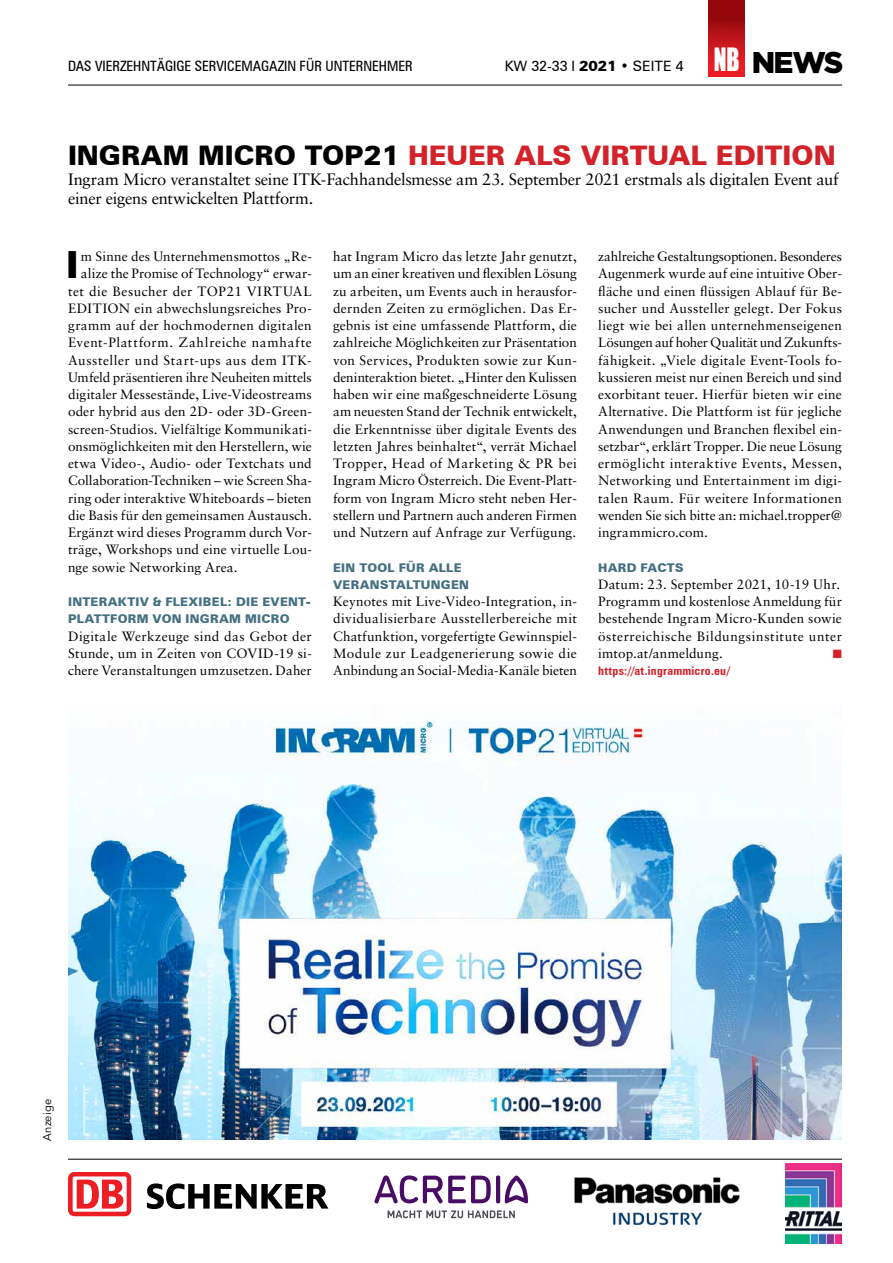
<style>
.page{position:relative;width:893px;height:1263px;background:#fff}
.page>*{position:absolute;margin:0;border:0;box-sizing:border-box;transform-origin:0 0}
.t1{font:900 37.5px "Zurich BT";color:#000}
.t2{font:900 27px "Zurich BT";color:#d2232a}
.t3{font:16.5px/19.5px "Sabon LT Std";letter-spacing:-.015em;color:#000}
.t4{font:condensed 14.25px "Zurich BT";color:#000}
.t5{font:14.25px "Zurich BT";color:#000}
.t6{font:13.5px/17.2px "Sabon LT Std";letter-spacing:.01em;color:#000;text-align:justify}
.t7{font:13.5px "Sabon LT Std";letter-spacing:.045em;color:#000}
.t8{font:13.5px "Sabon LT Std";letter-spacing:-.01em;color:#000}
.t9{font:13.5px "Sabon LT Std";letter-spacing:.035em;color:#000}
.t10{font:900 12px/17.2px "Zurich BT";letter-spacing:.025em;color:#467082}
.t11{font:700 condensed 12px "Zurich BT";letter-spacing:.02em;color:#d2232a}
.t12{font:12px "Zapf Dingbats Std";color:#d2232a}
.t13{font:11.25px "Avenir LT Std";letter-spacing:.015em;color:#000}
.s1{font-weight:900}
.s2{font-family:"Impact";font-size:29.55px;color:#fff}
.s3{font-family:"Gotham";font-weight:900;font-size:30px}
.s4{color:#000}
</style>
<div class="page">
<div style="left:708px;top:0;width:36px;height:76px;background:linear-gradient(to bottom,#830407,#f62029)"></div>
<hr style="left:68px;top:85px;width:774px;height:1px;background:#000">
<img style="left:786px;top:1164px;width:56px;height:79px">
<div style="left:68px;top:1172px;width:63px;height:44px;background:#ed1d24;border-radius:6px"></div>
<div style="left:73px;top:1176px;width:54px;height:36px;background:#fff;border-radius:2px"></div>
<svg style="left:77px;top:1179px;width:46px;height:29px"></svg>
<svg style="left:147px;top:1183px;width:181px;height:26px"></svg>
<svg style="left:388px;top:1210px;width:127px;height:8px"></svg>
<svg style="left:374px;top:1175px;width:117px;height:28px"></svg>
<hr style="left:496px;top:1175px;width:4px;height:28px;background:#4a0d66;border-radius:2px">
<svg style="left:504px;top:1175px;width:24px;height:28px"></svg>
<hr style="left:68px;top:1159px;width:774px;height:1px;background:#000">
<img style="left:574px;top:1177px;width:166px;height:49px">
<img style="left:68px;top:716px;width:774px;height:424px">
<p class="t4" style="left:68px;top:57px;width:346px">DAS VIERZEHNTÄGIGE SERVICEMAGAZIN FÜR UNTERNEHMER</p>
<p class="t5" style="left:505px;top:57px;width:340px">KW 32-33 l <span class="s1">2021</span> • SEITE 4 <span class="s2">NB</span> <span class="s3">NEWS</span></p>
<h2 class="t2" style="left:68px;top:139px;width:769px"><span class="s4">INGRAM MICRO TOP21</span> HEUER ALS VIRTUAL EDITION</h2>
<p class="t3" style="left:68px;top:169px;width:772px">Ingram Micro veranstaltet seine ITK-Fachhandelsmesse am 23. September 2021 erstmals als digitalen Event auf einer eigens entwickelten Plattform.</p>
<h1 class="t1" style="left:66px;top:242px;width:14px">I</h1>
<p class="t6" style="left:81px;top:248px;width:232px">m Sinne des Unternehmensmottos „Re-</p>
<p class="t6" style="left:81px;top:265px;width:232px">alize the Promise of Technology“ erwar-</p>
<p class="t9" style="left:68px;top:283px;width:245px">tet die Besucher der TOP21 VIRTUAL</p>
<p class="t6" style="left:68px;top:299px;width:245px">EDITION ein abwechslungsreiches Pro-</p>
<p class="t6" style="left:68px;top:317px;width:245px">gramm auf der hochmodernen digitalen</p>
<p class="t7" style="left:68px;top:335px;width:245px">Event-Plattform. Zahlreiche namhafte</p>
<p class="t7" style="left:68px;top:352px;width:245px">Aussteller und Start-ups aus dem ITK-</p>
<p class="t8" style="left:68px;top:369px;width:245px">Umfeld präsentieren ihre Neuheiten mittels</p>
<p class="t6" style="left:68px;top:386px;width:245px">digitaler Messestände, Live-Videostreams</p>
<p class="t6" style="left:68px;top:403px;width:245px">oder hybrid aus den 2D- oder 3D-Green-</p>
<p class="t6" style="left:68px;top:420px;width:245px">screen-Studios. Vielfältige Kommunikati-</p>
<p class="t6" style="left:68px;top:437px;width:245px">onsmöglichkeiten mit den Herstellern, wie</p>
<p class="t6" style="left:68px;top:455px;width:245px">etwa Video-, Audio- oder Textchats und</p>
<p class="t6" style="left:68px;top:472px;width:245px">Collaboration-Techniken – wie Screen Sha-</p>
<p class="t6" style="left:68px;top:489px;width:245px">ring oder interaktive Whiteboards – bieten</p>
<p class="t6" style="left:68px;top:506px;width:245px">die Basis für den gemeinsamen Austausch.</p>
<p class="t6" style="left:68px;top:524px;width:245px">Ergänzt wird dieses Programm durch Vor-</p>
<p class="t6" style="left:68px;top:541px;width:245px">träge, Workshops und eine virtuelle Lou-</p>
<p class="t6" style="left:68px;top:558px;width:171px">nge sowie Networking Area.</p>
<p class="t10" style="left:68px;top:593px;width:244px">INTERAKTIV &amp; FLEXIBEL: DIE EVENT-<br>PLATTFORM VON INGRAM MICRO</p>
<p class="t6" style="left:68px;top:627px;width:245px">Digitale Werkzeuge sind das Gebot der Stunde, um in Zeiten von COVID-19 si&shy;chere Veranstaltungen umzusetzen. Daher</p>
<p class="t6" style="left:333px;top:248px;width:245px">hat Ingram Micro das letzte Jahr genutzt, um an einer kreativen und flexiblen Lösung zu arbeiten, um Events auch in herausfor&shy;dernden Zeiten zu ermöglichen. Das Er&shy;gebnis ist eine umfassende Plattform, die zahlreiche Möglichkeiten zur Präsentation von Services, Produkten sowie zur Kun&shy;deninteraktion bietet. „Hinter den Kulissen haben wir eine maßgeschneiderte Lösung am neuesten Stand der Technik entwickelt, die Erkenntnisse über digitale Events des letzten Jahres beinhaltet“, verrät Michael Tropper, Head of Marketing &amp; PR bei Ingram Micro Österreich. Die Event-Platt&shy;form von Ingram Micro steht neben Her&shy;stellern und Partnern auch anderen Firmen und Nutzern auf Anfrage zur Verfügung.</p>
<p class="t10" style="left:333px;top:559px;width:137px">EIN TOOL FÜR ALLE<br>VERANSTALTUNGEN</p>
<p class="t6" style="left:333px;top:593px;width:245px">Keynotes mit Live-Video-Integration, in&shy;dividualisierbare Ausstellerbereiche mit Chatfunktion, vorgefertigte Gewinnspiel-Module zur Leadgenerierung sowie die Anbindung an Social-Media-Kanäle bieten</p>
<p class="t6" style="left:598px;top:248px;width:245px">zahlreiche Gestaltungsoptionen. Besonderes Augenmerk wurde auf eine intuitive Ober&shy;fläche und einen flüssigen Ablauf für Be&shy;sucher und Aussteller gelegt. Der Fokus liegt wie bei allen unternehmenseigenen Lösungen auf hoher Qualität und Zukunfts&shy;fähigkeit. „Viele digitale Event-Tools fo&shy;kussieren meist nur einen Bereich und sind exorbitant teuer. Hierfür bieten wir eine Alternative. Die Plattform ist für jegliche Anwendungen und Branchen flexibel ein&shy;setzbar“, erklärt Tropper. Die neue Lösung ermöglicht interaktive Events, Messen, Networking und Entertainment im digi&shy;talen Raum. Für weitere Informationen wenden Sie sich bitte an: michael.tropper@ ingrammicro.com.</p>
<p class="t10" style="left:598px;top:559px;width:87px">HARD FACTS</p>
<p class="t6" style="left:598px;top:575px;width:245px;text-align:left">Datum: 23. September 2021, 10-19 Uhr.<br>Programm und kostenlose Anmeldung für bestehende Ingram Micro-Kunden sowie österreichische Bildungsinstitute unter imtop.at/anmeldung.</p>
<p class="t12" style="left:833px;top:648px;width:11px">■</p>
<p class="t11" style="left:598px;top:663px;width:133px">https://at.ingrammicro.eu/</p>
<p class="t13" style="left:41px;top:1141px;width:43px;rotate:-90deg">Anzeige</p>
</div>
